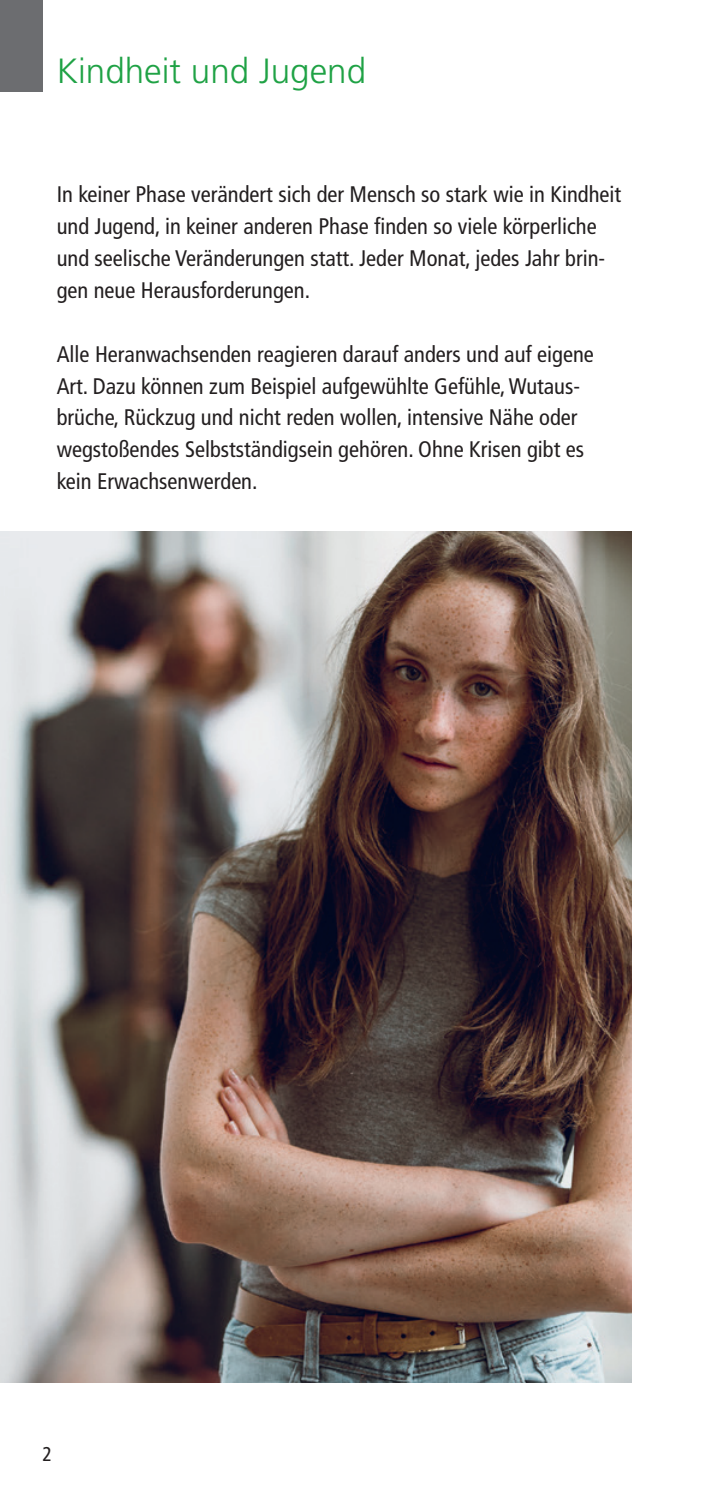
<style>
.page{position:relative;width:709px;height:1489px;background:#fff}
.page>*{position:absolute;margin:0;border:0;box-sizing:border-box;transform-origin:0 0}
.Ueberschrift_14_6mm{font:300 35px "Frutiger LT Std";color:#1fa245}
.Text_9_4_5mm{font:condensed 22.5px/32px "Frutiger LT Std";color:#231f20}
.Text_9_4_5mm-2{font:condensed 20px "Frutiger LT Std";color:#231f20}
</style>
<div class="page">
<div style="left:0;top:0;width:43px;height:92px;background:#6c6d70"></div>
<img style="left:0;top:531px;width:631px;height:851px">
<p class="Ueberschrift_14_6mm" style="left:57px;top:51px;width:311px">Kindheit und Jugend</p>
<p class="Text_9_4_5mm" style="left:57px;top:178px;width:566px">In keiner Phase verändert sich der Mensch so stark wie in Kindheit und Jugend, in keiner anderen Phase finden so viele körperliche und seelische Veränderungen statt. Jeder Monat, jedes Jahr brin&shy;gen neue Herausforderungen.</p>
<p class="Text_9_4_5mm" style="left:57px;top:338px;width:538px">Alle Heranwachsenden reagieren darauf anders und auf eigene Art. Dazu können zum Beispiel aufgewühlte Gefühle, Wutaus&shy;brüche, Rückzug und nicht reden wollen, intensive Nähe oder wegstoßendes Selbstständigsein gehören. Ohne Krisen gibt es kein Erwachsenwerden.</p>
<p class="Text_9_4_5mm-2" style="left:43px;top:1442px;width:11px">2</p>
</div>
